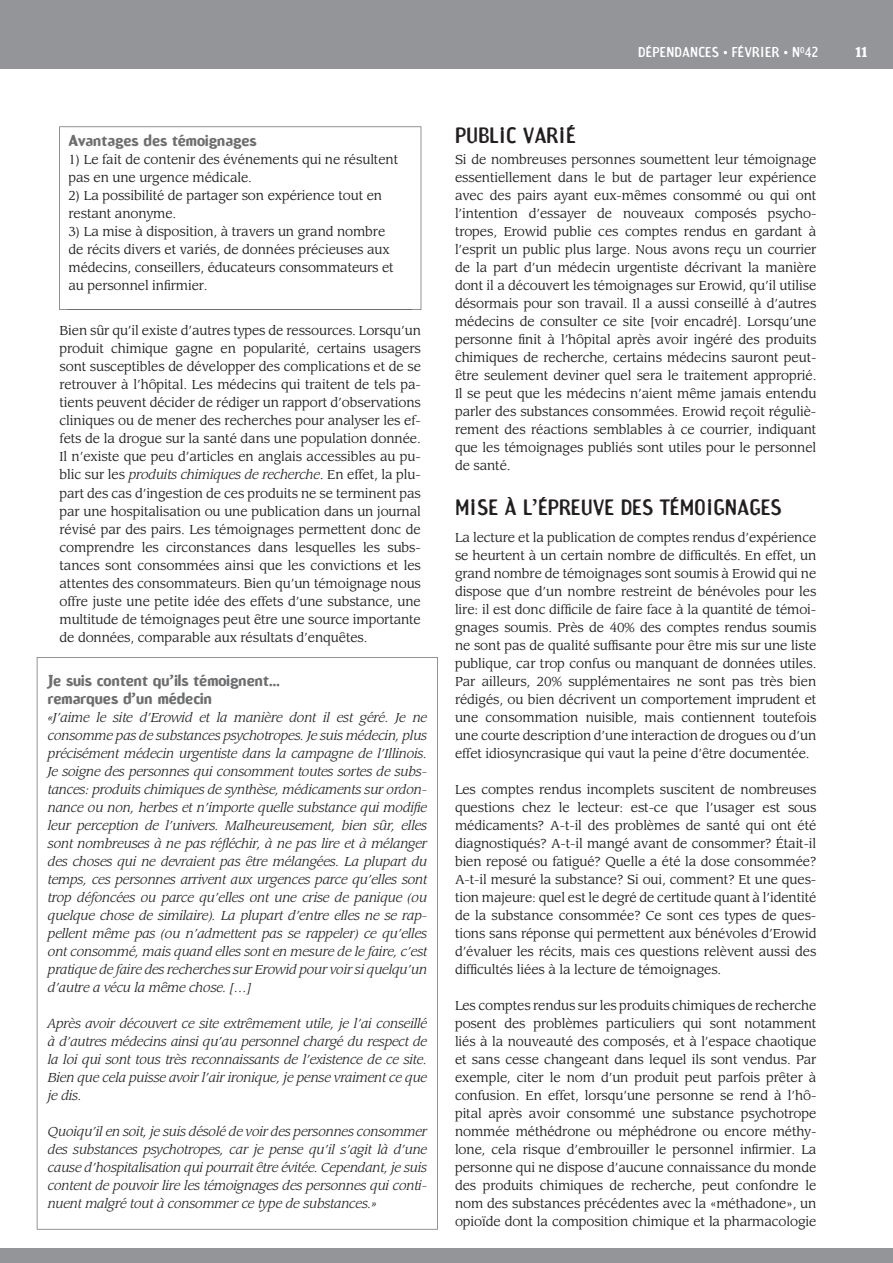
<style>
.page{position:relative;width:893px;height:1263px;background:#fff}
.page>*{position:absolute;margin:0;border:0;box-sizing:border-box;transform-origin:0 0}
.t1{font:21px "Amoebia Sans";color:#231f20}
.t2{font:700 15px/18px "Amoebia";color:#6d6e70}
.t3{font:13.5px "Amoebia Sans";letter-spacing:.02em;color:#fff}
.t4{font:700 13.5px "Amoebia";color:#fff}
.t5{font:12.75px/18px "Leawood";letter-spacing:-.01em;color:#231f20;text-align:justify}
.t6{font:italic 12.75px/18px "Leawood";letter-spacing:-.01em;color:#231f20;text-align:justify}
.s1{font-style:italic}
</style>
<div class="page">
<div style="left:0;top:0;width:893px;height:68px;background:#939598"></div>
<div style="left:0;top:1249px;width:893px;height:14px;background:#939598"></div>
<svg style="left:37px;top:657px;width:401px;height:573px"></svg>
<svg style="left:59px;top:126px;width:362px;height:184px"></svg>
<hr style="left:67px;top:309px;width:344px;height:1px;background:#6d6f71">
<p class="t2" style="left:69px;top:132px;width:190px">Avantages des témoignages</p>
<p class="t5" style="left:69px;top:151px;width:331px">1) Le fait de contenir des événements qui ne résultent pas en une urgence médicale.</p>
<p class="t5" style="left:69px;top:187px;width:315px">2) La possibilité de partager son expérience tout en restant anonyme.</p>
<p class="t5" style="left:69px;top:223px;width:327px;text-align:left">3) La mise à disposition, à travers un grand nombre de récits divers et variés, de données précieuses aux médecins, conseillers, éducateurs consommateurs et au personnel infirmier.</p>
<p class="t5" style="left:60px;top:323px;width:363px">Bien sûr qu’il existe d’autres types de ressources. Lorsqu’un produit chimique gagne en popularité, certains usagers sont susceptibles de développer des complications et de se retrouver à l’hôpital. Les médecins qui traitent de tels pa&shy;tients peuvent décider de rédiger un rapport d’observations cliniques ou de mener des recherches pour analyser les ef&shy;fets de la drogue sur la santé dans une population donnée.<br>Il n’existe que peu d’articles en anglais accessibles au pu&shy;blic sur les <span class="s1">produits chimiques de recherche</span>. En effet, la plu&shy;part des cas d’ingestion de ces produits ne se terminent pas par une hospitalisation ou une publication dans un journal révisé par des pairs. Les témoignages permettent donc de comprendre les circonstances dans lesquelles les subs&shy;tances sont consommées ainsi que les convictions et les attentes des consommateurs. Bien qu’un témoignage nous offre juste une petite idée des effets d’une substance, une multitude de témoignages peut être une source importante de données, comparable aux résultats d’enquêtes.</p>
<p class="t2" style="left:48px;top:672px;width:234px">Je suis content qu’ils témoignent… remarques d’un médecin</p>
<p class="t6" style="left:48px;top:709px;width:381px">«J’aime le site d’Erowid et la manière dont il est géré. Je ne consomme pas de substances psychotropes. Je suis médecin, plus précisément médecin urgentiste dans la campagne de l’Illinois.<br>Je soigne des personnes qui consomment toutes sortes de subs&shy;tances: produits chimiques de synthèse, médicaments sur ordon&shy;nance ou non, herbes et n’importe quelle substance qui modifie leur perception de l’univers. Malheureusement, bien sûr, elles sont nombreuses à ne pas réfléchir, à ne pas lire et à mélanger des choses qui ne devraient pas être mélangées. La plupart du temps, ces personnes arrivent aux urgences parce qu’elles sont trop défoncées ou parce qu’elles ont une crise de panique (ou quelque chose de similaire). La plupart d’entre elles ne se rap&shy;pellent même pas (ou n’admettent pas se rappeler) ce qu’elles ont consommé, mais quand elles sont en mesure de le faire, c’est pratique de faire des recherches sur Erowid pour voir si quelqu’un d’autre a vécu la même chose. […]</p>
<p class="t6" style="left:48px;top:1015px;width:381px">Après avoir découvert ce site extrêmement utile, je l’ai conseillé à d’autres médecins ainsi qu’au personnel chargé du respect de la loi qui sont tous très reconnaissants de l’existence de ce site.<br>Bien que cela puisse avoir l’air ironique, je pense vraiment ce que je dis.</p>
<p class="t6" style="left:48px;top:1123px;width:381px">Quoiqu’il en soit, je suis désolé de voir des personnes consommer des substances psychotropes, car je pense qu’il s’agit là d’une cause d’hospitalisation qui pourrait être évitée. Cependant, je suis content de pouvoir lire les témoignages des personnes qui conti&shy;nuent malgré tout à consommer ce type de substances.»</p>
<p class="t3" style="left:638px;top:46px;width:182px">DÉPENDANCES FÉVRIER N<sup>O</sup>42</p>
<p class="t4" style="left:856px;top:46px;width:13px">11</p>
<h1 class="t1" style="left:455px;top:125px;width:122px">PUBLIC VARIÉ</h1>
<p class="t5" style="left:455px;top:151px;width:363px">Si de nombreuses personnes soumettent leur témoignage essentiellement dans le but de partager leur expérience avec des pairs ayant eux-mêmes consommé ou qui ont l’intention d’essayer de nouveaux composés psycho&shy;tropes, Erowid publie ces comptes rendus en gardant à l’esprit un public plus large. Nous avons reçu un courrier de la part d’un médecin urgentiste décrivant la manière dont il a découvert les témoignages sur Erowid, qu’il utilise désormais pour son travail. Il a aussi conseillé à d’autres médecins de consulter ce site [voir encadré]. Lorsqu’une personne finit à l’hôpital après avoir ingéré des produits chimiques de recherche, certains médecins sauront peut&shy;être seulement deviner quel sera le traitement approprié.<br>Il se peut que les médecins n’aient même jamais entendu parler des substances consommées. Erowid reçoit réguliè&shy;rement des réactions semblables à ce courrier, indiquant que les témoignages publiés sont utiles pour le personnel de santé.</p>
<h1 class="t1" style="left:455px;top:497px;width:328px">MISE À L’ÉPREUVE DES TÉMOIGNAGES</h1>
<p class="t5" style="left:455px;top:529px;width:363px">La lecture et la publication de comptes rendus d’expérience se heurtent à un certain nombre de difficultés. En effet, un grand nombre de témoignages sont soumis à Erowid qui ne dispose que d’un nombre restreint de bénévoles pour les lire: il est donc difficile de faire face à la quantité de témoi&shy;gnages soumis. Près de 40% des comptes rendus soumis ne sont pas de qualité suffisante pour être mis sur une liste publique, car trop confus ou manquant de données utiles.<br>Par ailleurs, 20% supplémentaires ne sont pas très bien rédigés, ou bien décrivent un comportement imprudent et une consommation nuisible, mais contiennent toutefois une courte description d’une interaction de drogues ou d’un effet idiosyncrasique qui vaut la peine d’être documentée.</p>
<p class="t5" style="left:455px;top:781px;width:363px">Les comptes rendus incomplets suscitent de nombreuses questions chez le lecteur: est-ce que l’usager est sous médicaments? A-t-il des problèmes de santé qui ont été diagnostiqués? A-t-il mangé avant de consommer? Était-il bien reposé ou fatigué? Quelle a été la dose consommée?<br>A-t-il mesuré la substance? Si oui, comment? Et une ques&shy;tion majeure: quel est le degré de certitude quant à l’identité de la substance consommée? Ce sont ces types de ques&shy;tions sans réponse qui permettent aux bénévoles d’Erowid d’évaluer les récits, mais ces questions relèvent aussi des difficultés liées à la lecture de témoignages.</p>
<p class="t5" style="left:455px;top:997px;width:363px">Les comptes rendus sur les produits chimiques de recherche posent des problèmes particuliers qui sont notamment liés à la nouveauté des composés, et à l’espace chaotique et sans cesse changeant dans lequel ils sont vendus. Par exemple, citer le nom d’un produit peut parfois prêter à confusion. En effet, lorsqu’une personne se rend à l’hô&shy;pital après avoir consommé une substance psychotrope nommée méthédrone ou méphédrone ou encore méthy&shy;lone, cela risque d’embrouiller le personnel infirmier. La personne qui ne dispose d’aucune connaissance du monde des produits chimiques de recherche, peut confondre le nom des substances précédentes avec la «méthadone», un opioïde dont la composition chimique et la pharmacologie</p>
</div>
